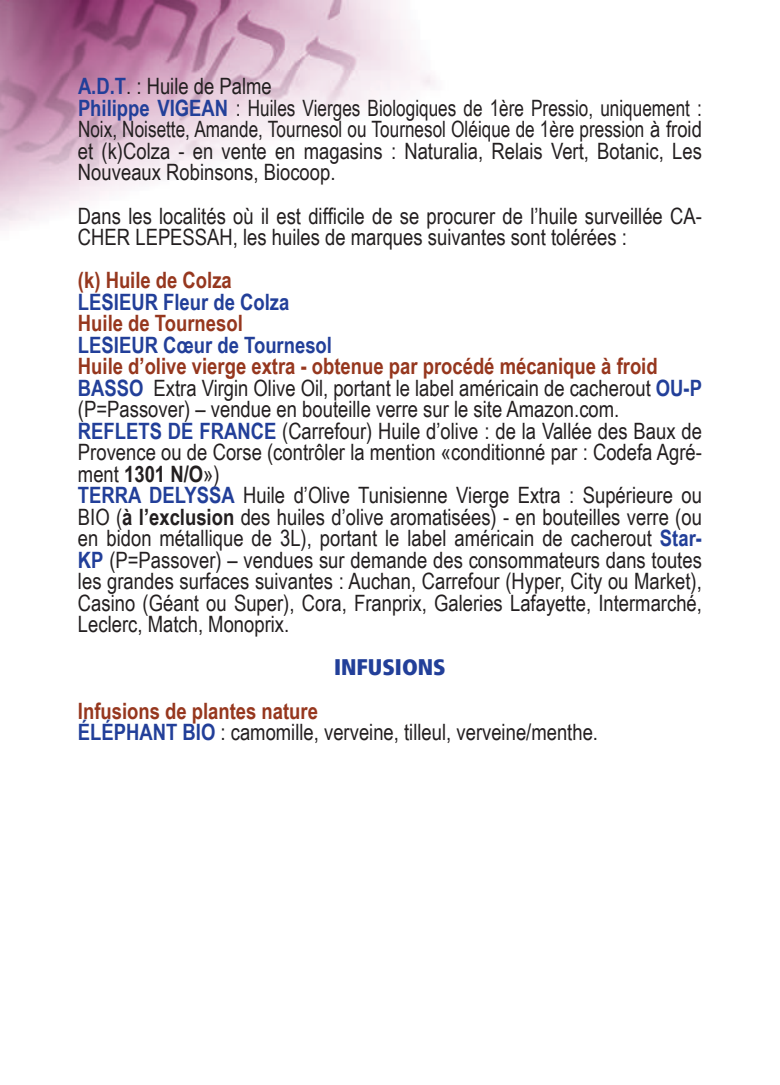
<style>
.page{position:relative;width:780px;height:1085px;background:#fff}
.page>*{position:absolute;margin:0;border:0;box-sizing:border-box;transform-origin:0 0}
.t1{font:22.5px/21.5px "Arial Narrow";color:#231f20}
.t2{font:700 22.5px "Arial Narrow";color:#223f99}
.t3{font:700 22.5px "Arial Narrow";color:#96371e}
.t4{font:22.5px "Frutiger 87 Cond Extra Blk";color:#223f99}
.s1{font-weight:700;color:#223f99}
.s2{font-weight:700;color:#96371e}
.s3{font-weight:700}
</style>
<div class="page">
<img style="left:0;top:0;width:435px;height:230px">
<p class="t1" style="left:78px;top:75px;width:625px"><span class="s1">A.D.T</span>. : Huile de Palme<br><span class="s1">Philippe VIGEAN</span> : Huiles Vierges Biologiques de 1ère Pressio, uniquement :<br>Noix, Noisette, Amande, Tournesol ou Tournesol Oléique de 1ère pression à froid et (k)Colza - en vente en magasins : Naturalia, Relais Vert, Botanic, Les Nouveaux Robinsons, Biocoop.</p>
<p class="t1" style="left:78px;top:204px;width:625px">Dans les localités où il est difficile de se procurer de l’huile surveillée CA-<br>CHER LEPESSAH, les huiles de marques suivantes sont tolérées :</p>
<p class="t3" style="left:78px;top:263px;width:155px">(k) Huile de Colza</p>
<p class="t2" style="left:78px;top:284px;width:213px">LESIEUR Fleur de Colza</p>
<p class="t3" style="left:78px;top:306px;width:166px">Huile de Tournesol</p>
<p class="t2" style="left:78px;top:327px;width:255px">LESIEUR Cœur de Tournesol</p>
<p class="t1" style="left:78px;top:354px;width:625px"><span class="s2">Huile d’olive vierge extra - obtenue par procédé mécanique à froid </span><span class="s1">BASSO</span> Extra Virgin Olive Oil, portant le label américain de cacherout <span class="s1">OU-P </span>(P=Passover) – vendue en bouteille verre sur le site Amazon.com.<br><span class="s1">REFLETS DE FRANCE</span> (Carrefour) Huile d’olive : de la Vallée des Baux de Provence ou de Corse (contrôler la mention «conditionné par : Codefa Agré&shy;ment <span class="s3">1301 N/O</span>»)<br><span class="s1">TERRA DELYSSA</span> Huile d’Olive Tunisienne Vierge Extra : Supérieure ou BIO (<span class="s3">à l’exclusion</span> des huiles d’olive aromatisées) - en bouteilles verre (ou en bidon métallique de 3L), portant le label américain de cacherout <span class="s1">Star-KP</span> (P=Passover) – vendues sur demande des consommateurs dans toutes les grandes surfaces suivantes : Auchan, Carrefour (Hyper, City ou Market), Casino (Géant ou Super), Cora, Franprix, Galeries Lafayette, Intermarché, Leclerc, Match, Monoprix.</p>
<p class="t4" style="left:334px;top:653px;width:113px">INFUSIONS</p>
<p class="t1" style="left:78px;top:699px;width:521px"><span class="s2">Infusions de plantes nature<br></span><span class="s1">ÉLÉPHANT BIO</span> : camomille, verveine, tilleul, verveine/menthe.</p>
</div>
